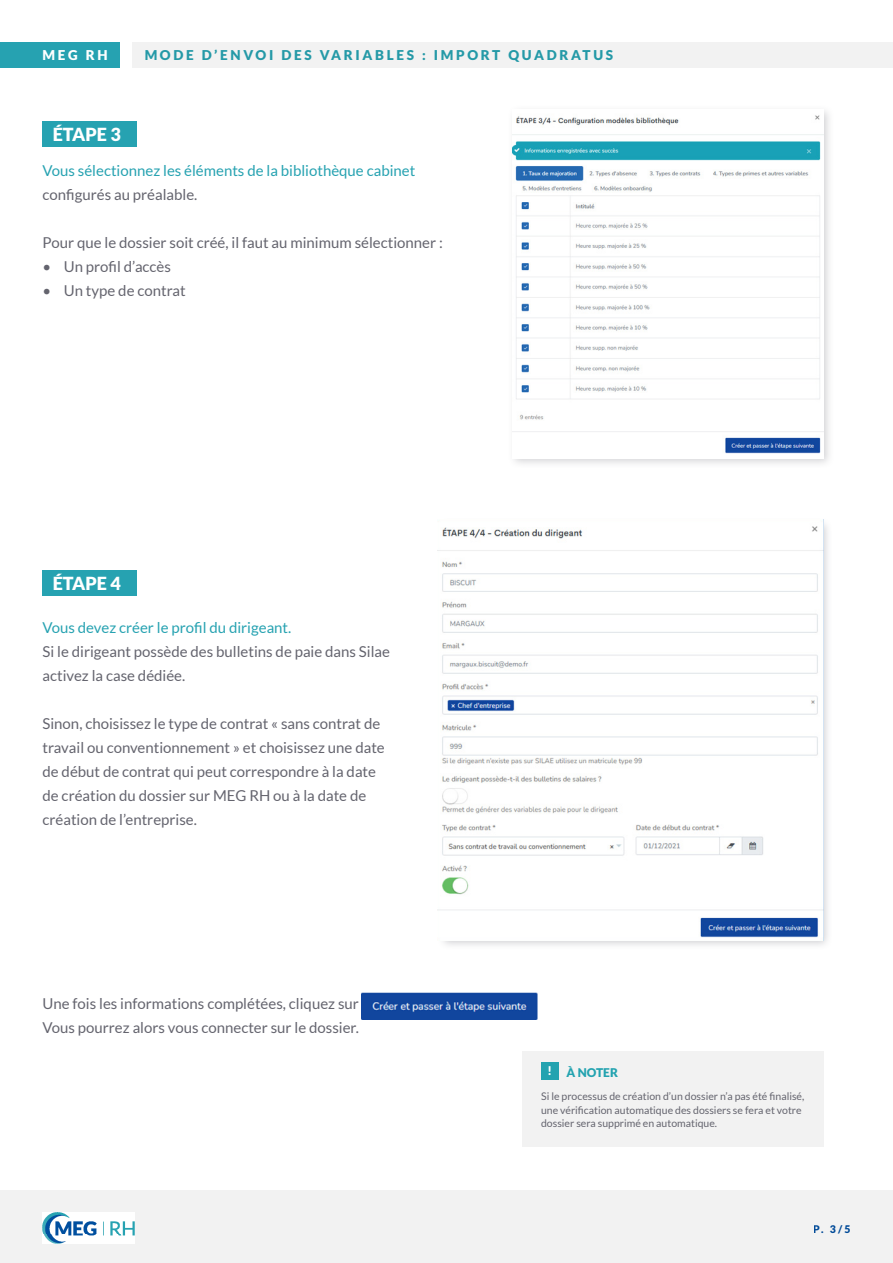
<style>
.page{position:relative;width:893px;height:1263px;background:#fff}
.page>*{position:absolute;margin:0;border:0;box-sizing:border-box;transform-origin:0 0}
.t1{font:900 18px "Lato";color:#fff}
.t2{font:15px/24px "Lato";color:#64646e}
.t3{font:15px/24px "Lato";color:#26a2b1}
.t4{font:900 13.5px "Lato";letter-spacing:.2em;color:#26a2b1}
.t5{font:900 13.5px "Lato";color:#fff}
.t6{font:900 12px "Lato";color:#23a3b0}
.t7{font:900 12px "Lato";color:#fff}
.t8{font:10.5px/13.5px "Lato";color:#64646e}
.t9{font:900 10.5px "Lato";color:#004fa1}
.s1{color:#64646e}
</style>
<div class="page">
<div style="left:0;top:1191px;width:893px;height:72px;background:#f2f2f2"></div>
<div style="left:132px;top:43px;width:761px;height:25px;background:#f2f2f2"></div>
<div style="left:0;top:43px;width:119px;height:25px;background:#26a2b1"></div>
<div style="left:437px;top:517px;width:396px;height:434px;background:#919198;opacity:.45"></div>
<img style="left:43px;top:1212px;width:92px;height:31px">
<div style="left:43px;top:570px;width:94px;height:25px;background:#26a2b1"></div>
<img style="left:437px;top:520px;width:386px;height:421px">
<img style="left:362px;top:992px;width:176px;height:27px">
<div style="left:522px;top:1052px;width:301px;height:95px;background:#f2f2f2"></div>
<div style="left:541px;top:1063px;width:17px;height:17px;background:#23a3b0"></div>
<div style="left:43px;top:121px;width:94px;height:26px;background:#26a2b1"></div>
<div style="left:508px;top:105px;width:326px;height:364px;background:#919198;opacity:.4"></div>
<img style="left:513px;top:110px;width:310px;height:348px">
<p class="t5" style="left:43px;top:47px;width:67px">MEG RH</p>
<p class="t4" style="left:145px;top:47px;width:470px">MODE D’ENVOI DES VARIABLES : IMPORT QUADRATUS</p>
<p class="t1" style="left:53px;top:124px;width:70px">ÉTAPE 3</p>
<p class="t3" style="left:43px;top:159px;width:374px">Vous sélectionnez les éléments de la bibliothèque cabinet <span class="s1">configurés au préalable.</span></p>
<p class="t2" style="left:43px;top:231px;width:402px">Pour que le dossier soit créé, il faut au minimum sélectionner :</p>
<p class="t2" style="left:43px;top:255px;width:130px">• Un profil d’accès</p>
<p class="t2" style="left:43px;top:279px;width:145px">• Un type de contrat</p>
<p class="t1" style="left:53px;top:572px;width:70px">ÉTAPE 4</p>
<p class="t3" style="left:43px;top:615px;width:250px">Vous devez créer le profil du dirigeant.</p>
<p class="t2" style="left:43px;top:639px;width:349px">Si le dirigeant possède des bulletins de paie dans Silae activez la case dédiée.</p>
<p class="t2" style="left:43px;top:711px;width:344px">Sinon, choisissez le type de contrat « sans contrat de travail ou conventionnement » et choisissez une date de début de contrat qui peut correspondre à la date de création du dossier sur MEG RH ou à la date de création de l’entreprise.</p>
<p class="t2" style="left:43px;top:991px;width:318px">Une fois les informations complétées, cliquez sur</p>
<p class="t2" style="left:43px;top:1015px;width:318px">Vous pourrez alors vous connecter sur le dossier.</p>
<p class="t7" style="left:547px;top:1064px;width:6px">!</p>
<p class="t6" style="left:567px;top:1065px;width:53px">À NOTER</p>
<p class="t8" style="left:541px;top:1090px;width:265px">Si le processus de création d’un dossier n’a pas été finalisé, une vérification automatique des dossiers se fera et votre dossier sera supprimé en automatique.</p>
<p class="t9" style="left:814px;top:1223px;width:38px">P. 3/5</p>
</div>
